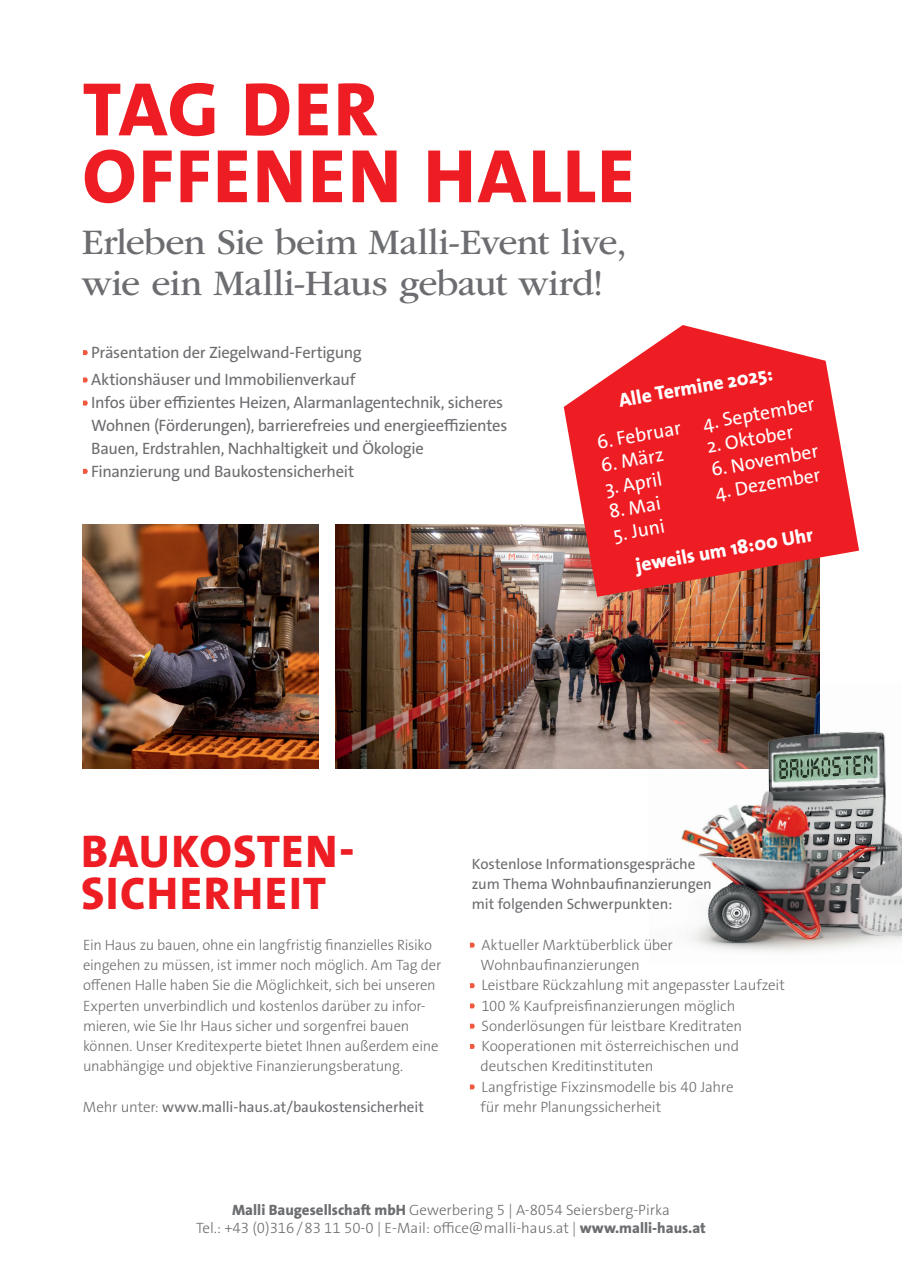
<style>
.page{position:relative;width:902px;height:1272px;background:#fff}
.page>*{position:absolute;margin:0;border:0;box-sizing:border-box;transform-origin:0 0}
.t1{font:800 76.5px/66.8px "The Sans Os F";letter-spacing:.03em;color:#ee1d23}
.t2{font:800 46.2px/42.8px "The Sans Os F";letter-spacing:.03em;color:#ee1d23}
.t3{font:37.5px/40.5px "ITC Garamond Std";letter-spacing:-.02em;color:#6c6d70}
.t4{font:19.5px "The Sans Os F";color:#fff}
.t5{font:800 19.5px "The Sans Os F";color:#fff}
.t6{font:16.5px/23.1px "The Sans Os F";letter-spacing:-.02em;color:#6c6d70}
.t7{font:300 15px/20.2px "The Sans Os F";letter-spacing:-.01em;color:#6c6d70}
.t8{font:15px/20.2px "The Sans Os F";letter-spacing:-.005em;color:#6c6d70}
.s1{font-weight:300}
.s2{font-weight:800}
</style>
<div class="page">
<img style="left:336px;top:524px;width:483px;height:244px">
<svg style="left:83px;top:350px;width:5px;height:5px"></svg>
<svg style="left:83px;top:377px;width:5px;height:5px"></svg>
<svg style="left:83px;top:400px;width:5px;height:5px"></svg>
<svg style="left:83px;top:469px;width:5px;height:5px"></svg>
<img style="left:83px;top:524px;width:235px;height:244px">
<svg style="left:563px;top:325px;width:296px;height:271px;fill:#ee1d23"></svg>
<svg style="left:470px;top:942px;width:5px;height:5px"></svg>
<svg style="left:470px;top:983px;width:5px;height:5px"></svg>
<svg style="left:470px;top:1003px;width:5px;height:5px"></svg>
<svg style="left:470px;top:1023px;width:5px;height:5px"></svg>
<svg style="left:470px;top:1044px;width:5px;height:4px"></svg>
<svg style="left:470px;top:1084px;width:5px;height:5px"></svg>
<img style="left:647px;top:683px;width:254px;height:269px">
<svg style="left:779px;top:755px;width:93px;height:24px;background:#74907c"></svg>
<h1 class="t1" style="left:83px;top:77px;width:553px">TAG DER<br>OFFENEN HALLE</h1>
<h3 class="t3" style="left:82px;top:223px;width:546px">Erleben Sie beim Malli-Event live, wie ein Malli-Haus gebaut wird!</h3>
<p class="t6" style="left:91px;top:339px;width:272px;line-height:26.4px">Präsentation der Ziegelwand-Fertigung<br>Aktionshäuser und Immobilienverkauf</p>
<p class="t6" style="left:91px;top:391px;width:417px">Infos über effizientes Heizen, Alarmanlagentechnik, sicheres Wohnen (Förderungen), barrierefreies und energieeffizientes Bauen, Erdstrahlen, Nachhaltigkeit und Ökologie Finanzierung und Baukostensicherheit</p>
<h3 class="t5" style="left:616px;top:388px;width:157px;rotate:-10deg">Alle Termine 2025:</h3>
<h3 class="t4" style="left:700px;top:411px;width:114px;rotate:-10deg">4. September</h3>
<h3 class="t4" style="left:594px;top:430px;width:87px;rotate:-10deg">6. Februar</h3>
<h3 class="t4" style="left:599px;top:453px;width:65px;rotate:-10deg">6. März</h3>
<h3 class="t4" style="left:603px;top:476px;width:59px;rotate:-10deg">3. April</h3>
<h3 class="t4" style="left:607px;top:499px;width:54px;rotate:-10deg">8. Mai</h3>
<h3 class="t4" style="left:611px;top:522px;width:54px;rotate:-10deg">5. Juni</h3>
<h3 class="t4" style="left:704px;top:434px;width:89px;rotate:-10deg">2. Oktober</h3>
<h3 class="t4" style="left:709px;top:457px;width:110px;rotate:-10deg">6. November</h3>
<h3 class="t4" style="left:713px;top:480px;width:108px;rotate:-10deg">4. Dezember</h3>
<h3 class="t5" style="left:633px;top:553px;width:181px;rotate:-10deg">jeweils um 18:00 Uhr</h3>
<h2 class="t2" style="left:81px;top:829px;width:275px">BAUKOSTEN-<br>SICHERHEIT</h2>
<p class="t7" style="left:83px;top:934px;width:360px">Ein Haus zu bauen, ohne ein langfristig finanzielles Risiko eingehen zu müssen, ist immer noch möglich. Am Tag der offenen Halle haben Sie die Möglichkeit, sich bei unseren Experten unverbindlich und kostenlos darüber zu infor&shy;mieren, wie Sie Ihr Haus sicher und sorgenfrei bauen können. Unser Kreditexperte bietet Ihnen außerdem eine unabhängige und objektive Finanzierungsberatung.</p>
<p class="t7" style="left:480px;top:934px;width:306px">Aktueller Marktüberblick über Wohnbaufinanzierungen<br>Leistbare Rückzahlung mit angepasster Laufzeit 100 % Kaufpreisfinanzierungen möglich Sonderlösungen für leistbare Kreditraten Kooperationen mit österreichischen und deutschen Kreditinstituten<br>Langfristige Fixzinsmodelle bis 40 Jahre<br>für mehr Planungssicherheit</p>
<p class="t8" style="left:472px;top:853px;width:241px">Kostenlose Informationsgespräche zum Thema Wohnbaufinanzierungen mit folgenden Schwerpunkten:</p>
<p class="t8" style="left:83px;top:1096px;width:342px"><span class="s1">Mehr unter:</span> www.malli-haus.at/baukostensicherheit</p>
<p class="t7" style="left:196px;top:1201px;width:511px;line-height:18px;text-align:center"><span class="s2">Malli Baugesellschaft mbH</span> Gewerbering 5 | A-8054 Seiersberg-Pirka<br>Tel.: +43 (0)316/83 11 50-0 | E-Mail: office@malli-haus.at | <span class="s2">www.malli-haus.at</span></p>
</div>
